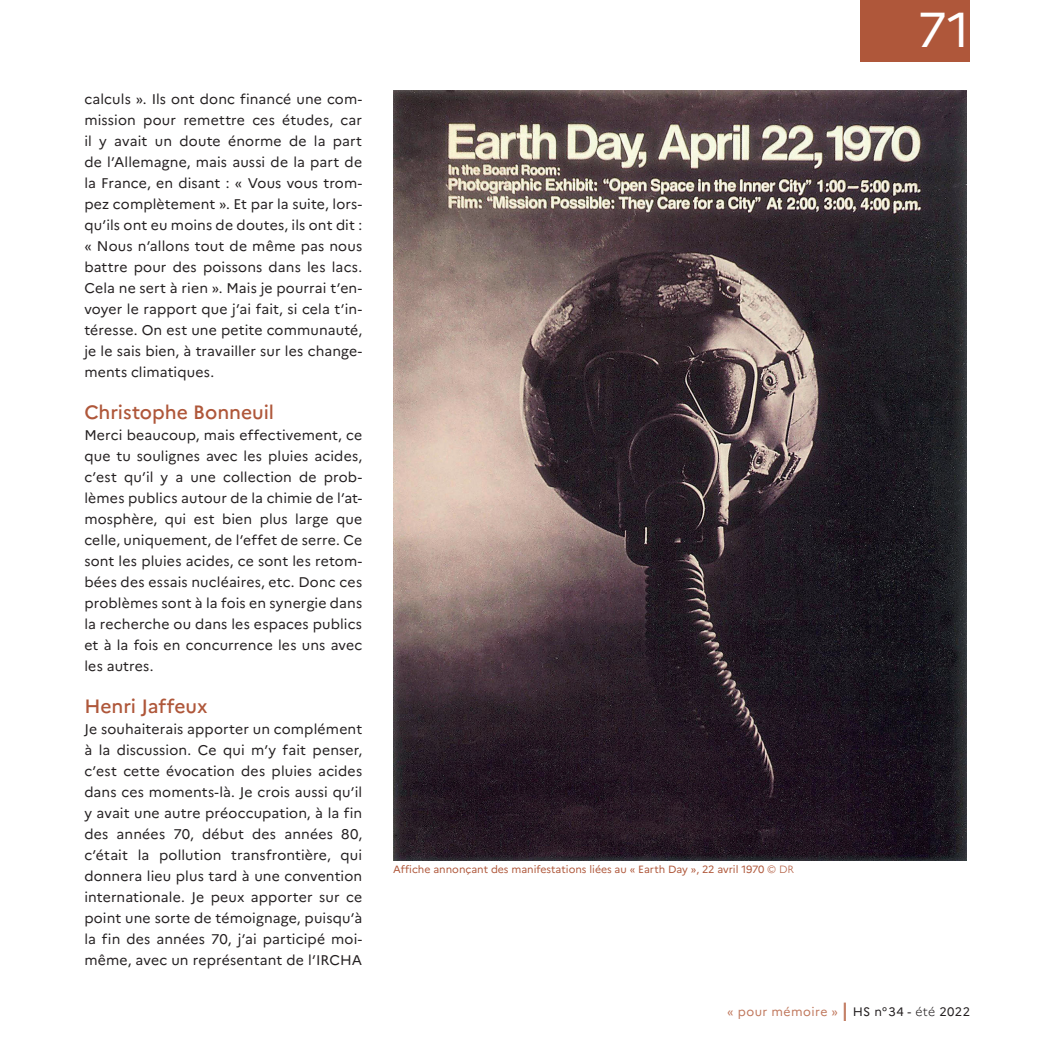
<style>
.page{position:relative;width:1042px;height:1042px;background:#fff}
.page>*{position:absolute;margin:0;border:0;box-sizing:border-box;transform-origin:0 0}
.t1{font:49px "Marianne";color:#fff}
.t2{font:500 19.25px "Marianne";letter-spacing:-.005em;color:#af573a}
.t3{font:14px/21px "Marianne";letter-spacing:.01em;color:#231f20;text-align:justify}
.t4{font:12.25px "Marianne";letter-spacing:.04em;color:#c0785d}
.t5{font:10.5px "Marianne";color:#af573a}
.s1{font-weight:300}
.s2{font-size:24.5px}
.s3{color:#231f20}
.s4{font-weight:300;color:#231f20}
</style>
<div class="page">
<div style="left:861px;top:0;width:109px;height:62px;background:#af573a"></div>
<img style="left:393px;top:90px;width:573px;height:770px">
<p class="t3" style="left:84px;top:89px;width:279px">calculs ». Ils ont donc financé une com&shy;mission pour remettre ces études, car il y avait un doute énorme de la part de l’Allemagne, mais aussi de la part de la France, en disant : « Vous vous trom&shy;pez complètement ». Et par la suite, lors&shy;qu’ils ont eu moins de doutes, ils ont dit : « Nous n’allons tout de même pas nous battre pour des poissons dans les lacs.<br>Cela ne sert à rien ». Mais je pourrai t’en&shy;voyer le rapport que j’ai fait, si cela t’in&shy;téresse. On est une petite communauté, je le sais bien, à travailler sur les change&shy;ments climatiques.</p>
<h2 class="t2" style="left:84px;top:401px;width:191px">Christophe Bonneuil</h2>
<p class="t3" style="left:84px;top:425px;width:279px">Merci beaucoup, mais effectivement, ce que tu soulignes avec les pluies acides, c’est qu’il y a une collection de prob&shy;lèmes publics autour de la chimie de l’at&shy;mosphère, qui est bien plus large que celle, uniquement, de l’effet de serre. Ce sont les pluies acides, ce sont les retom&shy;bées des essais nucléaires, etc. Donc ces problèmes sont à la fois en synergie dans la recherche ou dans les espaces publics et à la fois en concurrence les uns avec les autres.</p>
<h2 class="t2" style="left:84px;top:695px;width:125px">Henri Jaffeux</h2>
<p class="t3" style="left:84px;top:719px;width:279px">Je souhaiterais apporter un complément à la discussion. Ce qui m’y fait penser, c’est cette évocation des pluies acides dans ces moments-là. Je crois aussi qu’il y avait une autre préoccupation, à la fin des années 70, début des années 80, c’était la pollution transfrontière, qui donnera lieu plus tard à une convention internationale. Je peux apporter sur ce point une sorte de témoignage, puisqu’à la fin des années 70, j’ai participé moi&shy;même, avec un représentant de l’IRCHA</p>
<h1 class="t1" style="left:917px;top:0;width:54px">71</h1>
<p class="t5" style="left:393px;top:863px;width:402px">Affiche annonçant des manifestations liées au « Earth Day », 22 avril 1970 <span class="s1">© DR</span></p>
<p class="t4" style="left:727px;top:1004px;width:244px">« pour mémoire » <span class="s2">l</span> <span class="s3">HS n°34 -</span> <span class="s4">été</span> <span class="s3">2022</span></p>
</div>
